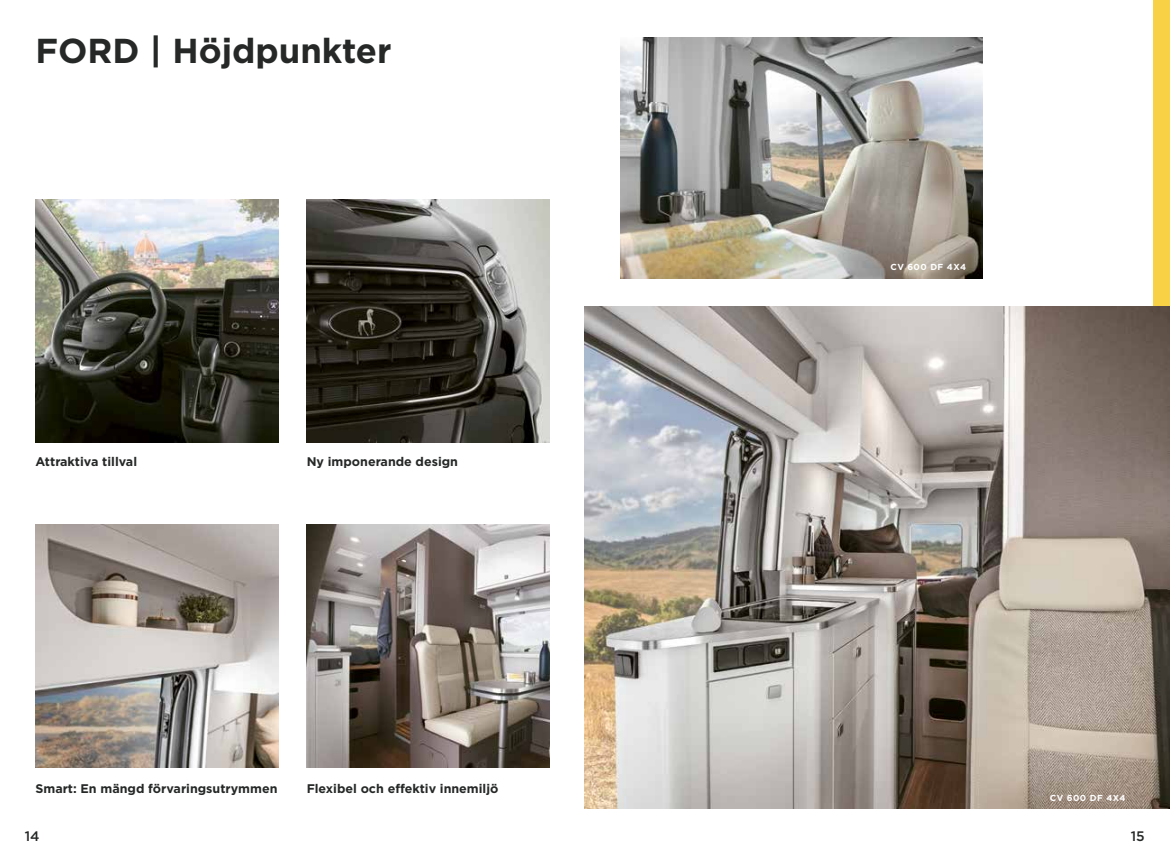
<style>
.page{position:relative;width:1170px;height:862px;background:#fff}
.page>*{position:absolute;margin:0;border:0;box-sizing:border-box;transform-origin:0 0}
.t1{font:700 34.62px "Gotham";color:#252827}
.t2{font:500 13.75px "Gotham";color:#252827}
.t3{font:700 12.5px "Gotham";color:#252827}
.t4{font:700 8.75px "Gotham";letter-spacing:.05em;color:#fff}
</style>
<div class="page">
<div style="left:1153px;top:0;width:16px;height:407px;background:#f9d145"></div>
<img style="left:306px;top:524px;width:243px;height:242px">
<img style="left:306px;top:199px;width:243px;height:243px">
<img style="left:35px;top:199px;width:243px;height:243px">
<img style="left:35px;top:524px;width:243px;height:242px">
<img style="left:585px;top:306px;width:584px;height:502px">
<img style="left:620px;top:37px;width:362px;height:241px">
<h1 class="t1" style="left:35px;top:28px;width:357px">FORD | Höjdpunkter</h1>
<p class="t3" style="left:35px;top:452px;width:103px">Attraktiva tillval</p>
<p class="t3" style="left:306px;top:452px;width:153px">Ny imponerande design</p>
<p class="t3" style="left:35px;top:779px;width:243px">Smart: En mängd förvaringsutrymmen</p>
<p class="t3" style="left:306px;top:779px;width:193px">Flexibel och effektiv innemiljö</p>
<p class="t4" style="left:890px;top:261px;width:77px">CV 600 DF 4X4</p>
<p class="t4" style="left:1049px;top:791px;width:77px">CV 600 DF 4X4</p>
<p class="t2" style="left:25px;top:826px;width:16px">14</p>
<p class="t2" style="left:1130px;top:826px;width:15px">15</p>
</div>
